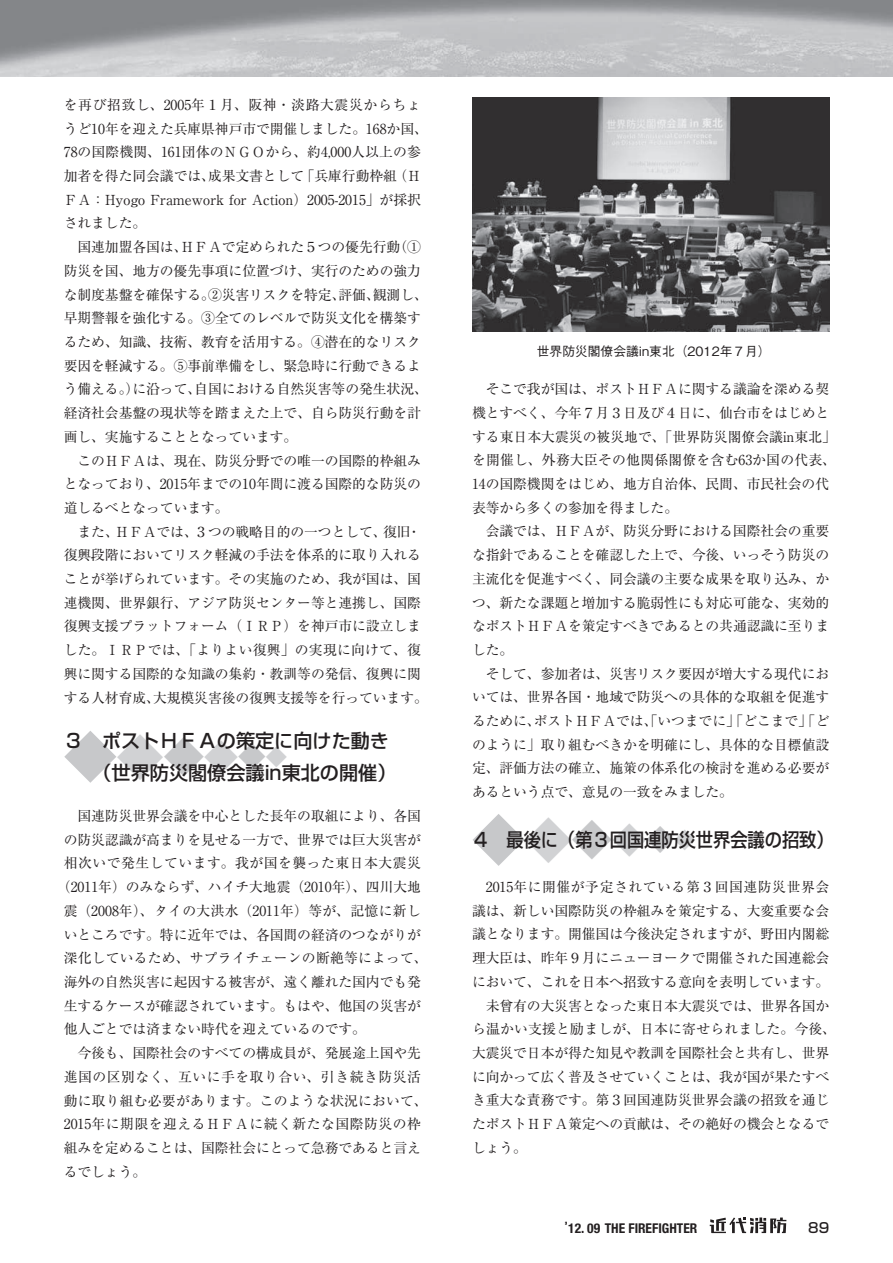
<style>
.page{position:relative;width:893px;height:1263px;background:#fff}
.page>*{position:absolute;margin:0;border:0;box-sizing:border-box;transform-origin:0 0}
.t1{font:53.1px "Ryumin Pro";color:#c7c8ca}
.t2{font:46.8px "Ryumin Pro";color:#d1d2d4}
.t3{font:500 19.2px/32px "Shin Go Pro";color:#231f20}
.t4{font:500 19.2px "Shin Go Pro";color:#231f20;scale:.9 1}
.t5{font:13.8px/23.7px "Ryumin Pro";letter-spacing:-.005em;color:#231f20}
.t6{font:13.8px "Ryumin Pro";letter-spacing:.015em;color:#231f20}
.t7{font:13.8px "Ryumin Pro";letter-spacing:.04em;color:#231f20}
.t8{font:13.8px "Ryumin Pro";letter-spacing:.025em;color:#231f20}
.t9{font:13.8px "Ryumin Pro";letter-spacing:.035em;color:#231f20}
.t10{font:500 13.8px "Shin Go Pro";color:#231f20}
.t11{font:700 condensed 13.5px "Helvetica Neue";color:#231f20}
.t12{font:500 12.75px "Gothic BBB Pro";color:#231f20}
.s1{font-size:46.8px;color:#d1d2d4}
.s2{font-size:40.35px}
.s3{font-size:34.05px;color:#d1d2d4}
.s4{font-family:"Ryumin Pro";font-weight:400;font-size:53.1px;color:#c7c8ca}
.s5{font-size:40.35px;color:#c7c8ca}
.s6{font-size:34.05px}
.s7{font-family:"Shin Go Pro";font-weight:500;font-stretch:normal}
</style>
<div class="page">
<svg style="left:710px;top:1217px;width:76px;height:16px"></svg>
<img style="left:0;top:0;width:893px;height:77px">
<img style="left:472px;top:98px;width:357px;height:234px">
<p class="t5" style="left:64px;top:92px;width:366px">を再び招致し、2005年１月、阪神・淡路大震災からちょうど10年を迎えた兵庫県神戸市で開催しました。168か国、<br>78の国際機関、161団体のＮＧＯから、約4,000人以上の参加者を得た同会議では、成果文書として「兵庫行動枠組（Ｈ<br>ＦＡ：Hyogo Framework for Action）2005-2015」が採択されました。<br>　国連加盟各国は、ＨＦＡで定められた５つの優先行動（①防災を国、地方の優先事項に位置づけ、実行のための強力な制度基盤を確保する。②災害リスクを特定、評価、観測し、早期警報を強化する。③全てのレベルで防災文化を構築するため、知識、技術、教育を活用する。④潜在的なリスク要因を軽減する。⑤事前準備をし、緊急時に行動できるよう備える。）に沿って、自国における自然災害等の発生状況、経済社会基盤の現状等を踏まえた上で、自ら防災行動を計画し、実施することとなっています。<br>　このＨＦＡは、現在、防災分野での唯一の国際的枠組みとなっており、2015年までの10年間に渡る国際的な防災の道しるべとなっています。<br>　また、ＨＦＡでは、３つの戦略目的の一つとして、復旧・復興段階においてリスク軽減の手法を体系的に取り入れることが挙げられています。その実施のため、我が国は、国連機関、世界銀行、アジア防災センター等と連携し、国際復興支援プラットフォーム（ＩＲＰ）を神戸市に設立しました。ＩＲＰでは、「よりよい復興」の実現に向けて、復興に関する国際的な知識の集約・教訓等の発信、復興に関する人材育成、大規模災害後の復興支援等を行っています。</p>
<h1 class="t1" style="left:64px;top:715px;width:225px">◆<span class="s1">◆</span><span class="s2">◆</span><span class="s3">◆</span><sup>◆</sup><sup>◆</sup></h1>
<h3 class="t3" style="left:64px;top:722px;width:334px">３　ポストＨＦＡの策定に向けた動き　　（世界防災閣僚会議in東北の開催）</h3>
<p class="t5" style="left:64px;top:803px;width:359px">　国連防災世界会議を中心とした長年の取組により、各国</p>
<p class="t5" style="left:64px;top:827px;width:359px">の防災認識が高まりを見せる一方で、世界では巨大災害が</p>
<p class="t9" style="left:64px;top:852px;width:359px">相次いで発生しています。我が国を襲った東日本大震災</p>
<p class="t5" style="left:57px;top:874px;width:366px">（2011年）のみならず、ハイチ大地震（2010年）、四川大地</p>
<p class="t8" style="left:64px;top:900px;width:359px">震（2008年）、タイの大洪水（2011年）等が、記憶に新し</p>
<p class="t5" style="left:64px;top:922px;width:359px">いところです。特に近年では、各国間の経済のつながりが</p>
<p class="t6" style="left:64px;top:947px;width:365px">深化しているため、サプライチェーンの断絶等によって、</p>
<p class="t5" style="left:64px;top:969px;width:359px">海外の自然災害に起因する被害が、遠く離れた国内でも発</p>
<p class="t5" style="left:64px;top:993px;width:359px">生するケースが確認されています。もはや、他国の災害が</p>
<p class="t5" style="left:64px;top:1016px;width:304px">他人ごとでは済まない時代を迎えているのです。</p>
<p class="t5" style="left:64px;top:1040px;width:359px">　今後も、国際社会のすべての構成員が、発展途上国や先</p>
<p class="t7" style="left:64px;top:1066px;width:359px">進国の区別なく、互いに手を取り合い、引き続き防災活</p>
<p class="t6" style="left:64px;top:1089px;width:365px">動に取り組む必要があります。このような状況において、</p>
<p class="t7" style="left:64px;top:1113px;width:359px">2015年に期限を迎えるＨＦＡに続く新たな国際防災の枠</p>
<p class="t5" style="left:64px;top:1135px;width:359px">組みを定めることは、国際社会にとって急務であると言え</p>
<p class="t5" style="left:64px;top:1159px;width:84px">るでしょう。</p>
<p class="t12" style="left:537px;top:341px;width:235px">世界防災閣僚会議in東北（2012年７月）</p>
<p class="t5" style="left:472px;top:376px;width:366px">　そこで我が国は、ポストＨＦＡに関する議論を深める契機とすべく、今年７月３日及び４日に、仙台市をはじめとする東日本大震災の被災地で、「世界防災閣僚会議in東北」を開催し、外務大臣その他関係閣僚を含む63か国の代表、<br>14の国際機関をはじめ、地方自治体、民間、市民社会の代表等から多くの参加を得ました。<br>　会議では、ＨＦＡが、防災分野における国際社会の重要な指針であることを確認した上で、今後、いっそう防災の主流化を促進すべく、同会議の主要な成果を取り込み、かつ、新たな課題と増加する脆弱性にも対応可能な、実効的なポストＨＦＡを策定すべきであるとの共通認識に至りました。<br>　そして、参加者は、災害リスク要因が増大する現代においては、世界各国・地域で防災への具体的な取組を促進するために、ポストＨＦＡでは、「いつまでに」「どこまで」「どのように」取り組むべきかを明確にし、具体的な目標値設定、評価方法の確立、施策の体系化の検討を進める必要があるという点で、意見の一致をみました。</p>
<h3 class="t4" style="left:472px;top:824px;width:403px"><span class="s4">◆</span>４　最後に（第３回国連防災世界会議の招致）</h3>
<h2 class="t2" style="left:525px;top:803px;width:172px">◆<span class="s5">◆</span><span class="s6">◆</span><sup>◆</sup><sup>◆</sup></h2>
<p class="t5" style="left:472px;top:874px;width:365px">　2015年に開催が予定されている第３回国連防災世界会議は、新しい国際防災の枠組みを策定する、大変重要な会議となります。開催国は今後決定されますが、野田内閣総理大臣は、昨年９月にニューヨークで開催された国連総会において、これを日本へ招致する意向を表明しています。　未曾有の大災害となった東日本大震災では、世界各国から温かい支援と励ましが、日本に寄せられました。今後、大震災で日本が得た知見や教訓を国際社会と共有し、世界に向かって広く普及させていくことは、我が国が果たすべき重大な責務です。第３回国連防災世界会議の招致を通じたポストＨＦＡ策定への貢献は、その絶好の機会となるでしょう。</p>
<p class="t11" style="left:565px;top:1220px;width:134px"><span class="s7">’</span>12. 09 THE FIREFIGHTER</p>
<p class="t10" style="left:808px;top:1216px;width:22px">89</p>
</div>
